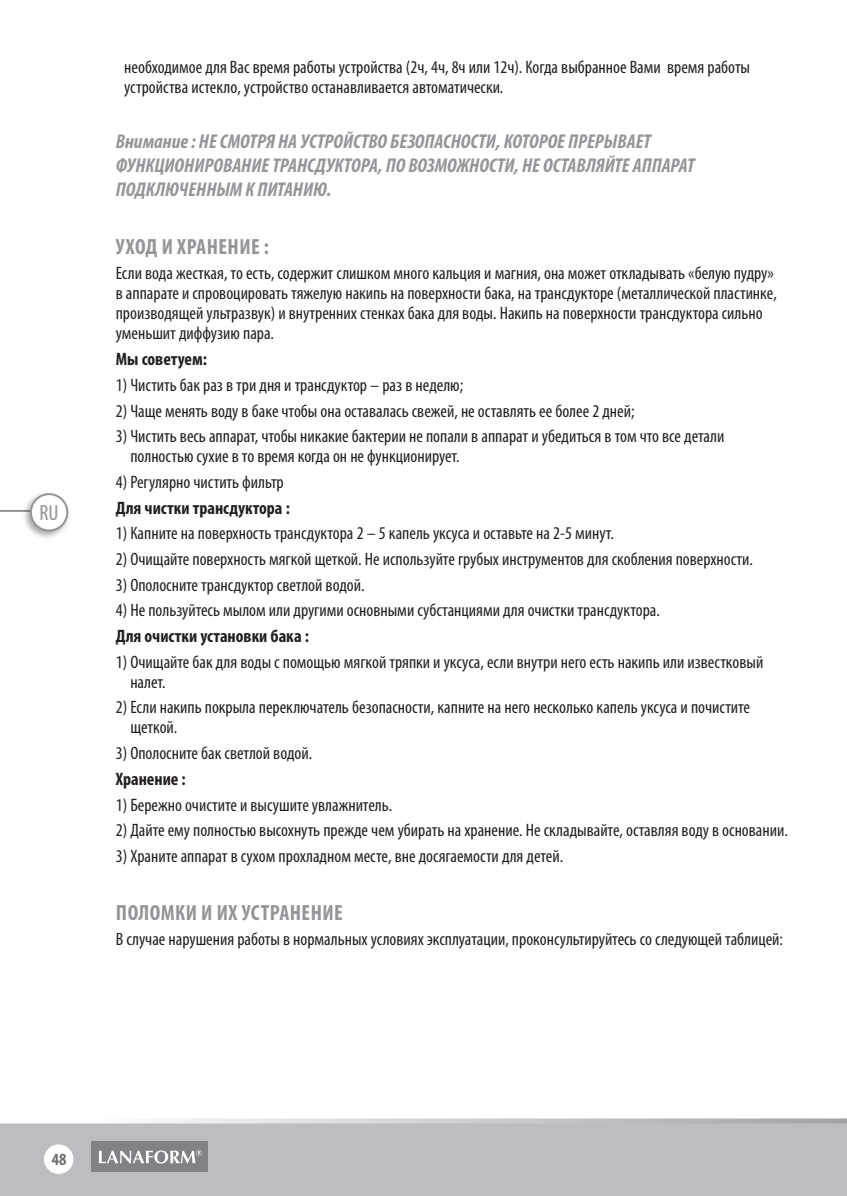
<style>
.page{position:relative;width:847px;height:1196px;background:#fff}
.page>*{position:absolute;margin:0;border:0;box-sizing:border-box;transform-origin:0 0}
.Titre_paragraphe{font:700 condensed 22px "Myriad Pro";letter-spacing:.02em;color:#939598}
.t1{font:condensed 22px "Myriad Pro";color:#939598}
.Attention{font:italic 700 condensed 20px/24px "Myriad Pro";color:#939598}
.Body_retrait_gauche{font:condensed 18px/20px "Myriad Pro";color:#231f20}
.t2{font:700 condensed 18px "Myriad Pro";color:#231f20}
.t3{font:700 condensed 17.2px "Myriad Pro";color:#6c6d70}
</style>
<div class="page">
<div style="left:0;top:1121px;width:844px;height:74px;background:#bcbdc0"></div>
<svg style="left:0;top:1118px;width:844px;height:5px"></svg>
<hr style="left:0;top:510px;width:31px;height:2px;background:#939598">
<div style="left:21px;top:489px;width:49px;height:50px;background:#231f20;opacity:.4"></div>
<div style="left:31px;top:494px;width:36px;height:36px;background:#fff;border-radius:50%"></div>
<div style="left:30px;top:493px;width:38px;height:38px;border:2px solid #939598;border-radius:50%"></div>
<hr style="left:844px;top:1121px;width:3px;height:74px;background:#bcbdc0">
<svg style="left:844px;top:1118px;width:3px;height:5px"></svg>
<div style="left:44px;top:1144px;width:29px;height:29px;background:#fff;border-radius:50%"></div>
<div style="left:92px;top:1141px;width:116px;height:30px;background:#808285"></div>
<svg style="left:99px;top:1149px;width:103px;height:14px"></svg>
<p class="t1" style="left:40px;top:501px;width:21px">RU</p>
<p class="Body_retrait_gauche" style="left:124px;top:57px;width:627px">необходимое для Вас время работы устройства (2ч, 4ч, 8ч или 12ч). Когда выбранное Вами время работы устройства истекло, устройство останавливается автоматически.</p>
<p class="Attention" style="left:116px;top:129px;width:580px">Внимание : НЕ СМОТРЯ НА УСТРОЙСТВО БЕЗОПАСНОСТИ, КОТОРОЕ ПРЕРЫВАЕТ<br>ФУНКЦИОНИРОВАНИЕ ТРАНСДУКТОРА, ПО ВОЗМОЖНОСТИ, НЕ ОСТАВЛЯЙТЕ АППАРАТ<br>ПОДКЛЮЧЕННЫМ К ПИТАНИЮ.</p>
<p class="Titre_paragraphe" style="left:116px;top:234px;width:154px">УХОД И ХРАНЕНИЕ :</p>
<p class="Body_retrait_gauche" style="left:116px;top:264px;width:662px">Если вода жесткая, то есть, содержит слишком много кальция и магния, она может откладывать «белую пудру» в аппарате и спровоцировать тяжелую накипь на поверхности бака, на трансдукторе (металлической пластинке, производящей ультразвук) и внутренних стенках бака для воды. Накипь на поверхности трансдуктора сильно уменьшит диффузию пара.</p>
<p class="t2" style="left:116px;top:349px;width:93px">Мы советуем:</p>
<p class="Body_retrait_gauche" style="left:116px;top:375px;width:349px">1) Чистить бак раз в три дня и трансдуктор – раз в неделю;</p>
<p class="Body_retrait_gauche" style="left:116px;top:401px;width:520px">2) Чаще менять воду в баке чтобы она оставалась свежей, не оставлять ее более 2 дней;</p>
<p class="Body_retrait_gauche" style="left:130px;top:426px;width:595px;text-indent:-15px">3) Чистить весь аппарат, чтобы никакие бактерии не попали в аппарат и убедиться в том что все детали полностью сухие в то время когда он не функционирует.</p>
<p class="Body_retrait_gauche" style="left:116px;top:472px;width:169px">4) Регулярно чистить фильтр</p>
<p class="t2" style="left:116px;top:497px;width:176px">Для чистки трансдуктора :</p>
<p class="Body_retrait_gauche" style="left:116px;top:523px;width:499px">1) Капните на поверхность трансдуктора 2 – 5 капель уксуса и оставьте на 2-5 минут.</p>
<p class="Body_retrait_gauche" style="left:116px;top:549px;width:638px">2) Очищайте поверхность мягкой щеткой. Не используйте грубых инструментов для скобления поверхности.</p>
<p class="Body_retrait_gauche" style="left:116px;top:575px;width:250px">3) Ополосните трансдуктор светлой водой.</p>
<p class="Body_retrait_gauche" style="left:116px;top:600px;width:545px">4) Не пользуйтесь мылом или другими основными субстанциями для очистки трансдуктора.</p>
<p class="t2" style="left:116px;top:626px;width:195px">Для очистки установки бака :</p>
<p class="Body_retrait_gauche" style="left:130px;top:652px;width:634px;text-indent:-15px">1) Очищайте бак для воды с помощью мягкой тряпки и уксуса, если внутри него есть накипь или известковый налет.</p>
<p class="Body_retrait_gauche" style="left:130px;top:697px;width:621px;text-indent:-15px">2) Если накипь покрыла переключатель безопасности, капните на него несколько капель уксуса и почистите щеткой.</p>
<p class="Body_retrait_gauche" style="left:116px;top:743px;width:198px">3) Ополосните бак светлой водой.</p>
<p class="t2" style="left:116px;top:768px;width:72px">Хранение :</p>
<p class="Body_retrait_gauche" style="left:116px;top:794px;width:278px">1) Бережно очистите и высушите увлажнитель.</p>
<p class="Body_retrait_gauche" style="left:116px;top:820px;width:673px">2) Дайте ему полностью высохнуть прежде чем убирать на хранение. Не складывайте, оставляя воду в основании.</p>
<p class="Body_retrait_gauche" style="left:116px;top:846px;width:449px">3) Храните аппарат в сухом прохладном месте, вне досягаемости для детей.</p>
<p class="Titre_paragraphe" style="left:116px;top:900px;width:228px">ПОЛОМКИ И ИХ УСТРАНЕНИЕ</p>
<p class="Body_retrait_gauche" style="left:116px;top:929px;width:668px">В случае нарушения работы в нормальных условиях эксплуатации, проконсультируйтесь со следующей таблицей:</p>
<p class="t3" style="left:52px;top:1149px;width:16px">48</p>
</div>
